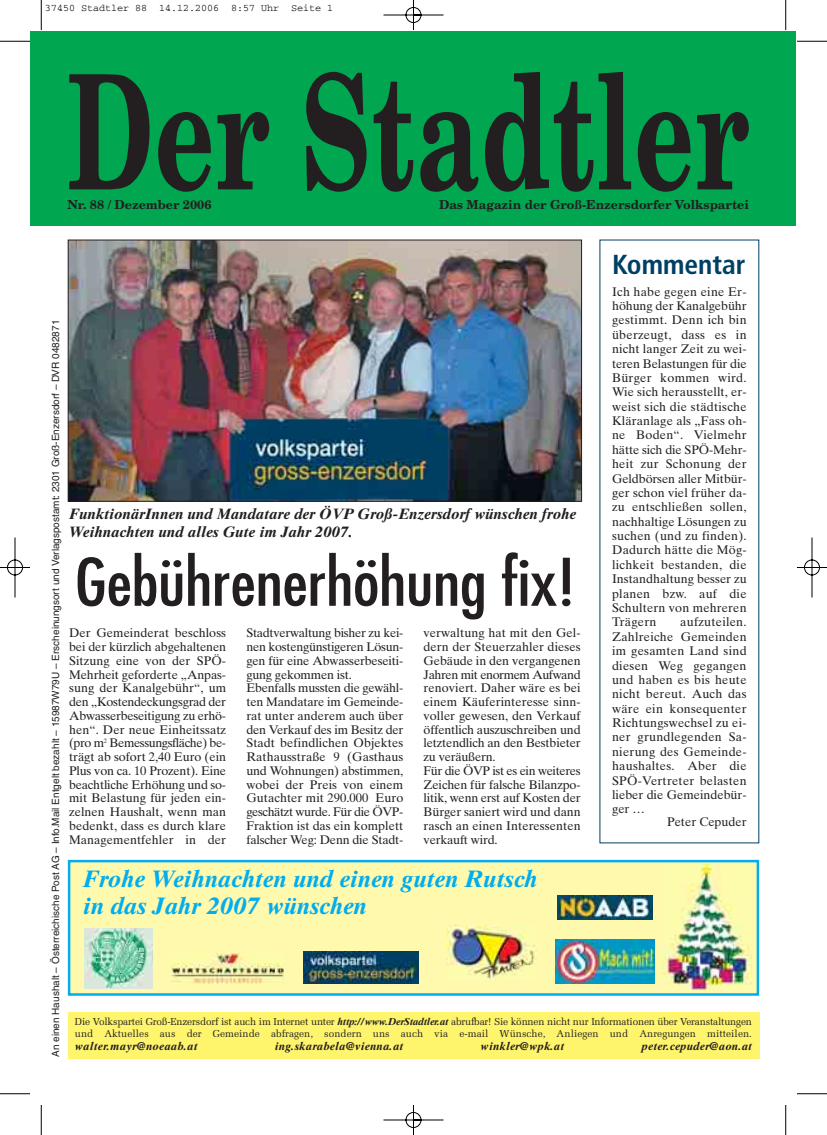
<style>
.page{position:relative;width:827px;height:1135px;background:#fff}
.page>*{position:absolute;margin:0;border:0;box-sizing:border-box;transform-origin:0 0}
.t1{font:700 159.5px "New Century Schlbk";letter-spacing:.01em;color:#231f20;scale:.65 1}
.t2{font:condensed 63.75px "Futura";letter-spacing:-.005em;color:#231f20;scale:1.1 1}
.t3{font:700 condensed 27.5px "Frutiger";color:#003f64}
.t4{font:italic 700 23.75px/27.5px "Times Ten";color:#00adef}
.t5{font:italic 700 15px/18px "Times Ten";color:#231f20}
.t6{font:12.5px/13.8px "Times Ten";letter-spacing:-.01em;color:#231f20;text-align:justify}
.t7{font:700 12.38px "New Century Schlbk";color:#231f20}
.t8{font:italic 700 11.25px "Times Ten";letter-spacing:.02em;color:#231f20}
.t9{font:10px/12px "Melior";letter-spacing:-.015em;color:#231f20}
.t10{font:10px "Helvetica";color:#231f20}
.t11{font:10px "Courier";color:#000}
.s1{font-family:"Times Ten";font-weight:700;font-style:italic}
</style>
<div class="page">
<img style="left:0;top:0;width:827px;height:1135px">
<p class="t11" style="left:45px;top:5px;width:290px">37450 Stadtler 88 14.12.2006 8:57 Uhr Seite 1</p>
<h1 class="t1" style="left:67px;top:72px;width:1050px">Der Stadtler</h1>
<p class="t7" style="left:67px;top:200px;width:146px">Nr. 88 / Dezember 2006</p>
<p class="t7" style="left:439px;top:200px;width:311px">Das Magazin der Groß-Enzersdorfer Volkspartei</p>
<h3 class="t3" style="left:612px;top:254px;width:135px">Kommentar</h3>
<p class="t6" style="left:612px;top:285px;width:136px;line-height:14.4px">Ich habe gegen eine Er&shy;höhung der Kanalgebühr gestimmt. Denn ich bin überzeugt, dass es in nicht langer Zeit zu wei&shy;teren Belastungen für die Bürger kommen wird.<br>Wie sich herausstellt, er&shy;weist sich die städtische Kläranlage als „Fass oh&shy;ne Boden“. Vielmehr hätte sich die SPÖ-Mehr&shy;heit zur Schonung der Geldbörsen aller Mitbür&shy;ger schon viel früher da&shy;zu entschließen sollen, nachhaltige Lösungen zu suchen (und zu finden).<br>Dadurch hätte die Mög&shy;lichkeit bestanden, die Instandhaltung besser zu planen bzw. auf die Schultern von mehreren Trägern</p>
<p class="t10" style="left:52px;top:1057px;width:739px;rotate:-90deg">An einen Haushalt – Österreichische Post AG – Info.Mail Entgelt bezahlt – 15987W79U – Erscheinungsort und Verlagspostamt: 2301 Groß-Enzersdorf – DVR 0482871</p>
<p class="t5" style="left:69px;top:507px;width:508px">FunktionärInnen und Mandatare der ÖVP Groß-Enzersdorf wünschen frohe<br>Weihnachten und alles Gute im Jahr 2007.</p>
<h2 class="t2" style="left:75px;top:553px;width:456px">Gebührenerhöhung fix!</h2>
<p class="t6" style="left:69px;top:628px;width:158px">Der Gemeinderat beschloss bei der kürzlich abgehaltenen Sitzung eine von der SPÖ-Mehrheit geforderte „Anpas&shy;sung der Kanalgebühr“, um den „Kostendeckungsgrad der Abwasserbeseitigung zu erhö&shy;hen“. Der neue Einheitssatz (pro m<sup>2</sup> Bemessungsfläche) be&shy;trägt ab sofort 2,40 Euro (ein Plus von ca. 10 Prozent). Eine beachtliche Erhöhung und so&shy;mit Belastung für jeden ein&shy;zelnen Haushalt, wenn man bedenkt, dass es durch klare Managementfehler in der</p>
<p class="t6" style="left:612px;top:616px;width:136px;line-height:14.4px;text-indent:68px">aufzuteilen.<br>Zahlreiche Gemeinden im gesamten Land sind diesen Weg gegangen und haben es bis heute nicht bereut. Auch das wäre ein konsequenter Richtungswechsel zu ei&shy;ner grundlegenden Sa&shy;nierung des Gemeinde&shy;haushaltes. Aber die SPÖ-Vertreter belasten lieber die Gemeindebür&shy;ger …</p>
<p class="t6" style="left:667px;top:816px;width:81px">Peter Cepuder</p>
<p class="t6" style="left:246px;top:628px;width:158px;text-align:left">Stadtverwaltung bisher zu kei&shy;nen kostengünstigeren Lösun&shy;gen für eine Abwasserbeseiti&shy;gung gekommen ist.<br>Ebenfalls mussten die gewähl&shy;ten Mandatare im Gemeinde&shy;rat unter anderem auch über den Verkauf des im Besitz der<br>Stadt befindlichen Objektes<br>Rathausstraße 9 (Gasthaus und Wohnungen) abstimmen, wobei der Preis von einem<br>Gutachter mit 290.000 Euro geschätzt wurde. Für die ÖVP-<br>Fraktion ist das ein komplett falscher Weg: Denn die Stadt-</p>
<p class="t6" style="left:423px;top:628px;width:158px;text-align:left">verwaltung hat mit den Gel&shy;dern der Steuerzahler dieses<br>Gebäude in den vergangenen<br>Jahren mit enormem Aufwand renoviert. Daher wäre es bei einem Käuferinteresse sinn&shy;voller gewesen, den Verkauf öffentlich auszuschreiben und letztendlich an den Bestbieter zu veräußern.<br>Für die ÖVP ist es ein weiteres<br>Zeichen für falsche Bilanzpo&shy;litik, wenn erst auf Kosten der<br>Bürger saniert wird und dann rasch an einen Interessenten verkauft wird.</p>
<h3 class="t4" style="left:83px;top:867px;width:456px">Frohe Weihnachten und einen guten Rutsch in das Jahr 2007 wünschen</h3>
<p class="t9" style="left:75px;top:1016px;width:678px">Die Volkspartei Groß-Enzersdorf ist auch im Internet unter <span class="s1">http://www.DerStadtler.at</span> abrufbar! Sie können nicht nur Informationen über Veranstaltungen und Aktuelles aus der Gemeinde abfragen, sondern uns auch via e-mail Wünsche, Anliegen und Anregungen mitteilen.</p>
<p class="t8" style="left:75px;top:1041px;width:124px">walter.mayr@noeaab.at</p>
<p class="t8" style="left:275px;top:1041px;width:130px">ing.skarabela@vienna.at</p>
<p class="t8" style="left:480px;top:1041px;width:85px">winkler@wpk.at</p>
<p class="t8" style="left:641px;top:1041px;width:112px">peter.cepuder@aon.at</p>
</div>
